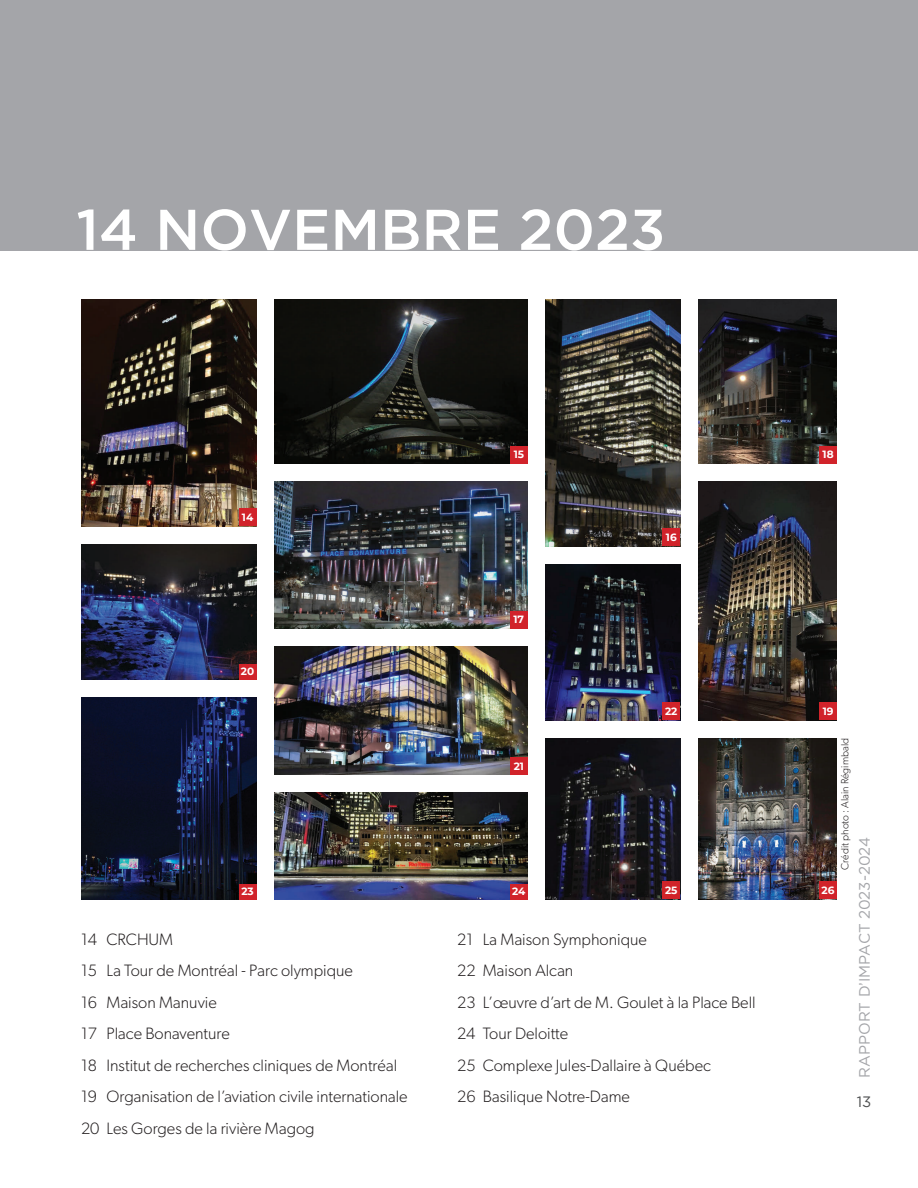
<style>
.page{position:relative;width:918px;height:1188px;background:#fff}
.page>*{position:absolute;margin:0;border:0;box-sizing:border-box;transform-origin:0 0}
.t1{font:500 57.3px "Gotham HTF";color:#fff}
.t2{font:300 16.5px/31.5px "Gibson";color:#231f20}
.t3{font:15px "Gotham";color:#a4a5a9}
.t4{font:15px "Gotham";color:#4e4f50}
.t5{font:300 10.5px "Gibson";color:#231f20}
.t6{font:700 10.5px "Montserrat";color:#fff}
</style>
<div class="page">
<img style="left:274px;top:299px;width:254px;height:165px">
<img style="left:81px;top:299px;width:175px;height:227px">
<div style="left:0;top:0;width:918px;height:250px;background:#a4a5a9"></div>
<div style="left:239px;top:509px;width:17px;height:17px;background:#d1232a"></div>
<img style="left:546px;top:299px;width:134px;height:247px">
<img style="left:698px;top:299px;width:139px;height:165px">
<img style="left:274px;top:482px;width:254px;height:147px">
<img style="left:81px;top:544px;width:175px;height:135px">
<img style="left:274px;top:647px;width:254px;height:128px">
<img style="left:698px;top:482px;width:139px;height:238px">
<img style="left:546px;top:564px;width:134px;height:156px">
<img style="left:81px;top:697px;width:175px;height:202px">
<img style="left:274px;top:793px;width:254px;height:106px">
<img style="left:546px;top:738px;width:134px;height:161px">
<img style="left:698px;top:738px;width:139px;height:161px">
<div style="left:662px;top:528px;width:18px;height:18px;background:#d1232a"></div>
<div style="left:510px;top:611px;width:18px;height:18px;background:#d1232a"></div>
<div style="left:510px;top:446px;width:18px;height:18px;background:#d1232a"></div>
<div style="left:819px;top:446px;width:18px;height:18px;background:#d1232a"></div>
<div style="left:819px;top:702px;width:18px;height:18px;background:#d1232a"></div>
<div style="left:819px;top:881px;width:18px;height:18px;background:#d1232a"></div>
<div style="left:239px;top:664px;width:17px;height:15px;background:#d1232a"></div>
<div style="left:239px;top:884px;width:17px;height:15px;background:#d1232a"></div>
<div style="left:510px;top:884px;width:18px;height:15px;background:#d1232a"></div>
<div style="left:510px;top:757px;width:18px;height:18px;background:#d1232a"></div>
<div style="left:662px;top:702px;width:18px;height:18px;background:#d1232a"></div>
<div style="left:662px;top:881px;width:18px;height:18px;background:#d1232a"></div>
<h1 class="t1" style="left:76px;top:197px;width:591px">14 NOVEMBRE 2023</h1>
<p class="t6" style="left:242px;top:510px;width:13px">14</p>
<p class="t6" style="left:241px;top:664px;width:15px">20</p>
<p class="t6" style="left:514px;top:447px;width:12px">15</p>
<p class="t6" style="left:823px;top:447px;width:13px">18</p>
<p class="t6" style="left:514px;top:612px;width:12px">17</p>
<p class="t6" style="left:666px;top:530px;width:12px">16</p>
<p class="t6" style="left:665px;top:704px;width:14px">22</p>
<p class="t6" style="left:823px;top:704px;width:12px">19</p>
<p class="t6" style="left:514px;top:758px;width:12px">21</p>
<p class="t6" style="left:241px;top:884px;width:14px">23</p>
<p class="t6" style="left:512px;top:884px;width:15px">24</p>
<p class="t6" style="left:665px;top:882px;width:14px">25</p>
<p class="t2" style="left:81px;top:923px;width:328px">14 CRCHUM<br>15 La Tour de Montréal - Parc olympique<br>16 Maison Manuvie<br>17 Place Bonaventure<br>18 Institut de recherches cliniques de Montréal<br>19 Organisation de l’aviation civile internationale<br>20 Les Gorges de la rivière Magog</p>
<p class="t2" style="left:457px;top:923px;width:300px">21 La Maison Symphonique<br>22 Maison Alcan<br>23 L’œuvre d’art de M. Goulet à la Place Bell<br>24 Tour Deloitte<br>25 Complexe Jules-Dallaire à Québec<br>26 Basilique Notre-Dame</p>
<p class="t5" style="left:839px;top:870px;width:133px;rotate:-90deg">Crédit photo : Alain Régimbald</p>
<p class="t6" style="left:822px;top:882px;width:14px">26</p>
<p class="t3" style="left:855px;top:1078px;width:242px;rotate:-90deg">RAPPORT D’IMPACT 2023-2024</p>
<p class="t4" style="left:857px;top:1092px;width:16px">13</p>
</div>
